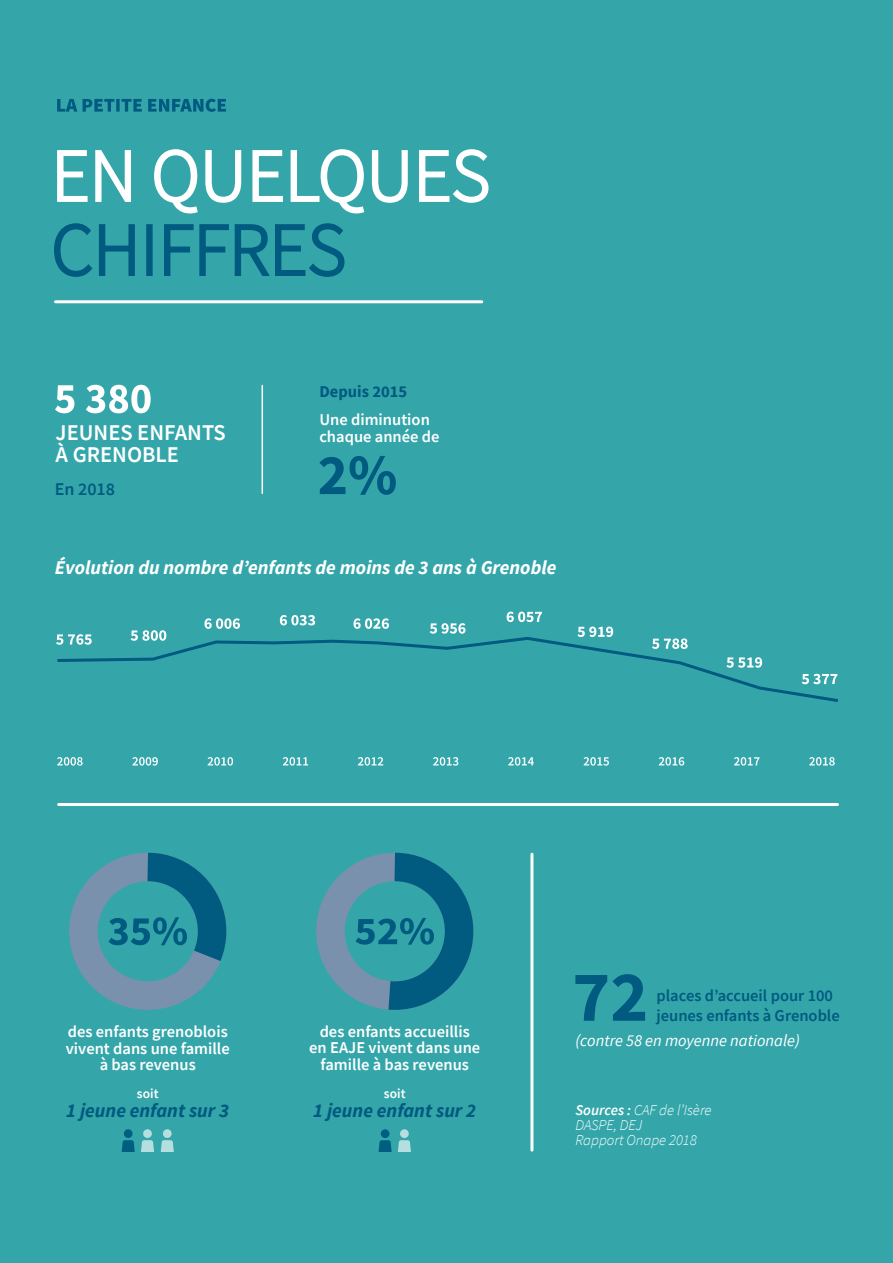
<style>
.page{position:relative;width:893px;height:1263px;background:#34a6aa}
.page>*{position:absolute;margin:0;border:0;box-sizing:border-box;transform-origin:0 0}
.t1{font:600 22.5px/22.5px "Source Sans Pro";color:#fff}
.t2{font:italic 700 19.5px "Source Sans Pro";color:#fff}
.t3{font:italic 700 19.5px "Source Sans Pro";color:#015a7f}
.t4{font:600 18px "Source Sans Pro";color:#015a7f}
.t5{font:600 16.5px/16.5px "Source Sans Pro";color:#fff;text-align:center}
.t6{font:600 16.5px/19.8px "Source Sans Pro";color:#015a7f}
.t7{font:italic 16.5px "Source Sans Pro";color:#fff}
.t8{font:700 16.5px "Source Sans Pro";color:#015a7f}
.t9{font:italic 300 15px/15px "Source Sans Pro";color:#fff}
.t10{font:600 13.5px "Source Sans Pro";color:#fff}
.s1{font-weight:600}
</style>
<div class="page">
<svg style="left:54px;top:223px;width:291px;height:54px"></svg>
<svg style="left:57px;top:149px;width:432px;height:65px"></svg>
<hr style="left:56px;top:300px;width:426px;height:3px;background:#fff">
<hr style="left:59px;top:803px;width:778px;height:3px;background:#fff">
<svg style="left:57px;top:99px;width:169px;height:13px"></svg>
<div style="left:316px;top:853px;width:157px;height:157px;border:28px solid #7991ad;border-radius:50%"></div>
<svg style="left:356px;top:852px;width:118px;height:158px"></svg>
<svg style="left:122px;top:1129px;width:13px;height:23px"></svg>
<svg style="left:141px;top:1129px;width:13px;height:23px"></svg>
<svg style="left:161px;top:1129px;width:13px;height:23px"></svg>
<svg style="left:378px;top:1129px;width:14px;height:23px"></svg>
<svg style="left:398px;top:1129px;width:13px;height:23px"></svg>
<div style="left:69px;top:853px;width:157px;height:157px;border:28px solid #7991ad;border-radius:50%"></div>
<svg style="left:109px;top:852px;width:118px;height:141px"></svg>
<svg style="left:575px;top:974px;width:70px;height:47px"></svg>
<hr style="left:530px;top:854px;width:3px;height:296px;background:#fff">
<svg style="left:55px;top:385px;width:96px;height:28px"></svg>
<svg style="left:809px;top:757px;width:26px;height:9px"></svg>
<svg style="left:734px;top:757px;width:25px;height:9px"></svg>
<svg style="left:659px;top:757px;width:25px;height:9px"></svg>
<svg style="left:584px;top:757px;width:25px;height:9px"></svg>
<svg style="left:508px;top:757px;width:26px;height:9px"></svg>
<svg style="left:433px;top:757px;width:25px;height:9px"></svg>
<svg style="left:358px;top:757px;width:25px;height:9px"></svg>
<svg style="left:283px;top:757px;width:25px;height:9px"></svg>
<svg style="left:208px;top:757px;width:25px;height:9px"></svg>
<svg style="left:132px;top:757px;width:26px;height:9px"></svg>
<svg style="left:57px;top:757px;width:26px;height:9px"></svg>
<svg style="left:57px;top:635px;width:781px;height:67px"></svg>
<svg style="left:56px;top:634px;width:36px;height:11px"></svg>
<svg style="left:131px;top:630px;width:35px;height:11px"></svg>
<svg style="left:205px;top:618px;width:35px;height:11px"></svg>
<svg style="left:280px;top:615px;width:35px;height:10px"></svg>
<svg style="left:353px;top:618px;width:36px;height:11px"></svg>
<svg style="left:430px;top:623px;width:35px;height:11px"></svg>
<svg style="left:507px;top:612px;width:35px;height:10px"></svg>
<svg style="left:577px;top:626px;width:36px;height:11px"></svg>
<svg style="left:652px;top:638px;width:36px;height:11px"></svg>
<svg style="left:726px;top:657px;width:36px;height:11px"></svg>
<svg style="left:802px;top:674px;width:35px;height:10px"></svg>
<svg style="left:319px;top:456px;width:77px;height:39px"></svg>
<hr style="left:262px;top:385px;width:1px;height:108px;background:#fff">
<h1 class="t1" style="left:56px;top:421px;width:172px">JEUNES ENFANTS<br>À GRENOBLE</h1>
<p class="t4" style="left:55px;top:477px;width:62px">En 2018</p>
<p class="t8" style="left:319px;top:380px;width:89px">Depuis 2015</p>
<p class="t5" style="left:319px;top:411px;width:122px;text-align:left">Une diminution chaque année de</p>
<p class="t2" style="left:55px;top:554px;width:503px">Évolution du nombre d’enfants de moins de 3 ans à Grenoble</p>
<p class="t5" style="left:66px;top:1023px;width:165px">des enfants grenoblois vivent dans une famille à bas revenus</p>
<p class="t5" style="left:309px;top:1023px;width:172px">des enfants accueillis en EAJE vivent dans une famille à bas revenus</p>
<p class="t10" style="left:137px;top:1084px;width:23px">soit</p>
<p class="t3" style="left:66px;top:1098px;width:164px">1 jeune enfant sur 3</p>
<p class="t10" style="left:384px;top:1084px;width:23px">soit</p>
<p class="t3" style="left:313px;top:1098px;width:164px">1 jeune enfant sur 2</p>
<p class="t6" style="left:656px;top:985px;width:185px">places d’accueil pour 100 jeunes enfants à Grenoble</p>
<p class="t7" style="left:575px;top:1029px;width:226px">(contre 58 en moyenne nationale)</p>
<p class="t9" style="left:575px;top:1102px;width:138px"><span class="s1">Sources :</span> CAF de l’Isère<br>DASPE, DEJ<br>Rapport Onape 2018</p>
</div>
